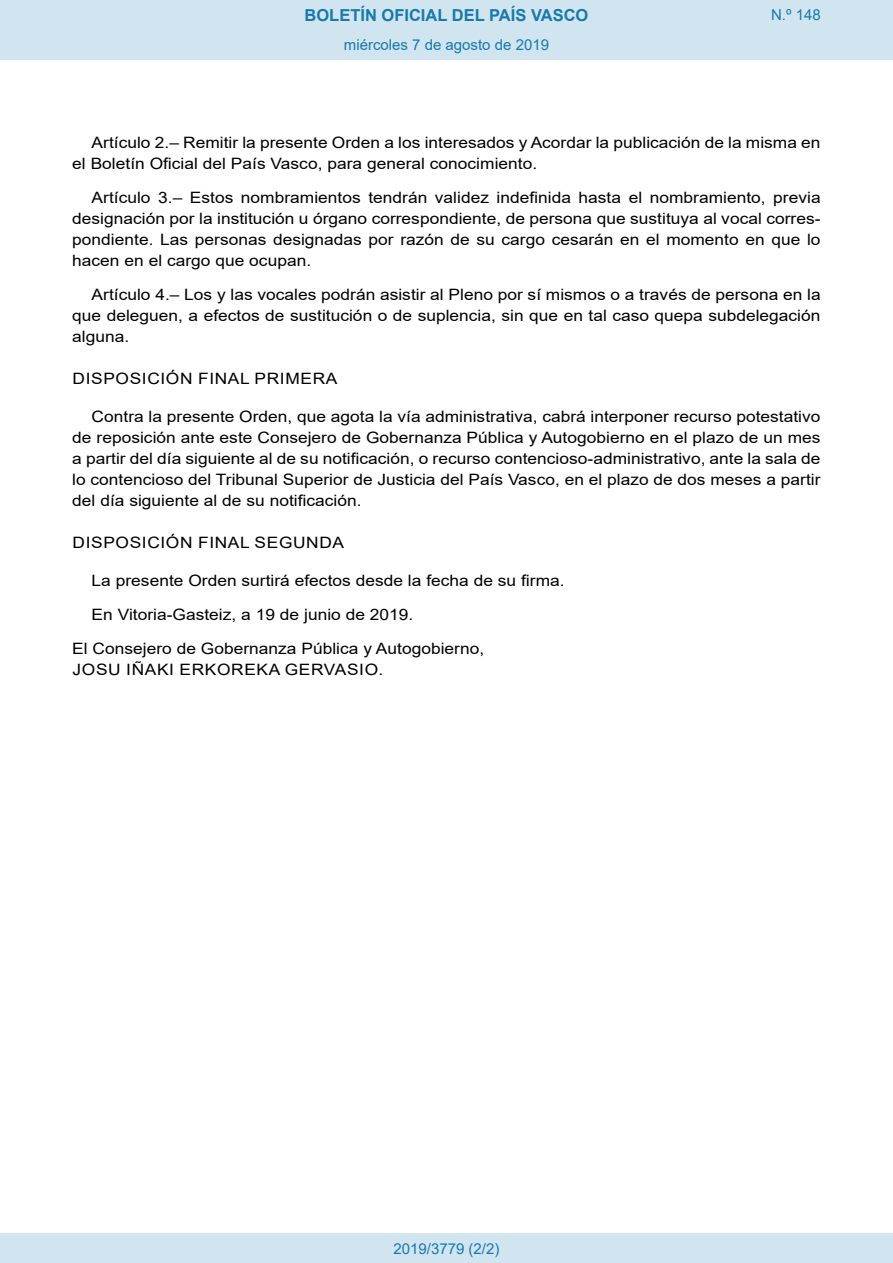
<style>
.page{position:relative;width:893px;height:1263px;background:#fff}
.page>*{position:absolute;margin:0;border:0;box-sizing:border-box;transform-origin:0 0}
.t1{font:700 16.5px "Arial";color:#1879ad}
.BOPVDetalle{font:15.6px/21px "Arial";color:#000;text-align:justify;scale:1.11 1}
.BOPVDisposicion{font:15.6px "Arial";letter-spacing:.035em;color:#000;scale:1.11 1}
.BOPVFirmaPuesto{font:15.6px "Arial";color:#000;scale:1.11 1}
.BOPVFirmaLugFec{font:15.6px "Arial";color:#000;scale:1.11 1}
.BOPVFirmaNombre{font:15.6px "Arial";letter-spacing:.035em;color:#000;scale:1.11 1}
.Paginacion_Centro{font:15px "Arial";color:#1879ad}
</style>
<div class="page">
<div style="left:0;top:0;width:893px;height:60px;background:#d0e5f0"></div>
<div style="left:0;top:1233px;width:893px;height:30px;background:#d0e5f0"></div>
<p class="t1" style="left:305px;top:3px;width:285px">BOLETÍN OFICIAL DEL PAÍS VASCO</p>
<p class="Paginacion_Centro" style="left:344px;top:35px;width:207px">miércoles 7 de agosto de 2019</p>
<p class="Paginacion_Centro" style="left:771px;top:5px;width:51px">N.º 148</p>
<p class="BOPVDetalle" style="left:72px;top:132px;width:676px;text-indent:19px">Artículo 2.– Remitir la presente Orden a los interesados y Acordar la publicación de la misma en el Boletín Oficial del País Vasco, para general conocimiento.</p>
<p class="BOPVDetalle" style="left:72px;top:187px;width:676px;text-indent:19px">Artículo 3.– Estos nombramientos tendrán validez indefinida hasta el nombramiento, previa designación por la institución u órgano correspondiente, de persona que sustituya al vocal corres&shy;pondiente. Las personas designadas por razón de su cargo cesarán en el momento en que lo hacen en el cargo que ocupan.</p>
<p class="BOPVDetalle" style="left:72px;top:284px;width:676px;text-indent:19px">Artículo 4.– Los y las vocales podrán asistir al Pleno por sí mismos o a través de persona en la que deleguen, a efectos de sustitución o de suplencia, sin que en tal caso quepa subdelegación alguna.</p>
<p class="BOPVDisposicion" style="left:73px;top:368px;width:240px">DISPOSICIÓN FINAL PRIMERA</p>
<p class="BOPVDetalle" style="left:72px;top:406px;width:676px;text-indent:19px">Contra la presente Orden, que agota la vía administrativa, cabrá interponer recurso potestativo de reposición ante este Consejero de Gobernanza Pública y Autogobierno en el plazo de un mes a partir del día siguiente al de su notificación, o recurso contencioso-administrativo, ante la sala de lo contencioso del Tribunal Superior de Justicia del País Vasco, en el plazo de dos meses a partir del día siguiente al de su notificación.</p>
<p class="BOPVDisposicion" style="left:73px;top:532px;width:246px">DISPOSICIÓN FINAL SEGUNDA</p>
<p class="BOPVDetalle" style="left:92px;top:570px;width:428px">La presente Orden surtirá efectos desde la fecha de su firma.</p>
<p class="BOPVFirmaLugFec" style="left:92px;top:604px;width:291px">En Vitoria-Gasteiz, a 19 de junio de 2019.</p>
<p class="BOPVFirmaPuesto" style="left:72px;top:637px;width:373px">El Consejero de Gobernanza Pública y Autogobierno,</p>
<p class="BOPVFirmaNombre" style="left:73px;top:658px;width:281px">JOSU IÑAKI ERKOREKA GERVASIO.</p>
<p class="Paginacion_Centro" style="left:393px;top:1238px;width:107px">2019/3779 (2/2)</p>
</div>
